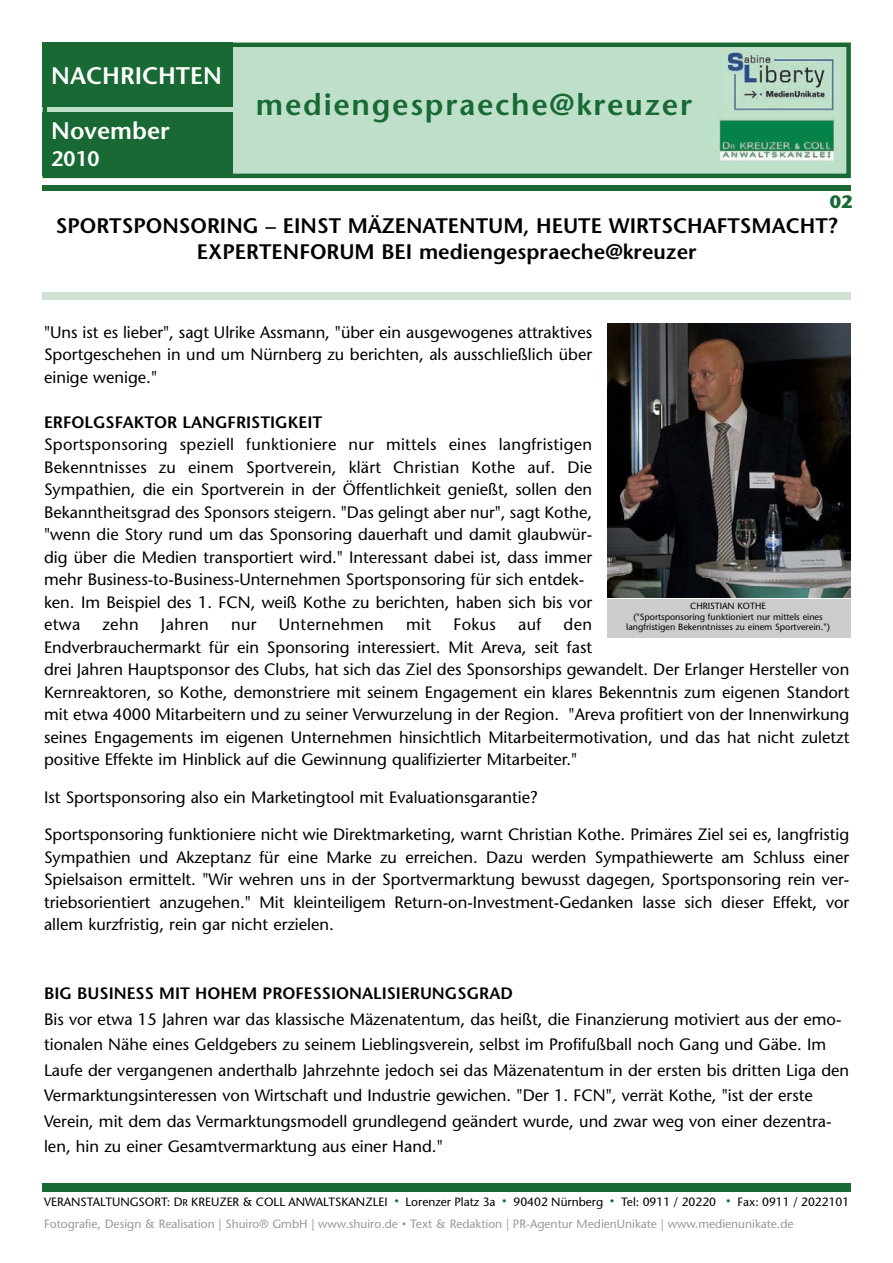
<style>
.page{position:relative;width:893px;height:1263px;background:#fff}
.page>*{position:absolute;margin:0;border:0;box-sizing:border-box;transform-origin:0 0}
.t1{font:600 30px "Stone Sans";letter-spacing:.055em;color:#186933}
.t2{font:600 24px "Stone Sans";color:#fff}
.t3{font:600 21px/25.5px "Stone Sans";color:#000;text-align:center}
.t4{font:600 21px "Stone Sans";color:#fff}
.t5{font:700 18px "Stone Sans";color:#186933}
.t6{font:16.5px/22.5px "Stone Sans";color:#000}
.t7{font:600 16.5px "Stone Sans";color:#000}
.t8{font:16.5px "Stone Sans";letter-spacing:.025em;color:#000}
.t9{font:12px/22.4px "Stone Sans";color:#999}
.t10{font:9px/10.5px "Stone Sans";color:#000;text-align:center}
.s1{color:#000}
.s2{font-size:9.75px;color:#000}
.s3{font-size:9px;color:#186933}
.s4{font-size:9px}
</style>
<div class="page">
<img style="left:48px;top:48px;width:797px;height:125px">
<div style="left:43px;top:43px;width:807px;height:135px;border:4px solid #186933"></div>
<div style="left:43px;top:43px;width:190px;height:64px;background:#186933"></div>
<div style="left:43px;top:185px;width:807px;height:5px;background:#186933"></div>
<div style="left:43px;top:292px;width:807px;height:8px;background:#d1e1d6"></div>
<div style="left:43px;top:1183px;width:807px;height:8px;background:#186933"></div>
<div style="left:43px;top:112px;width:190px;height:63px;background:#186933"></div>
<img style="left:607px;top:323px;width:243px;height:275px">
<div style="left:607px;top:600px;width:243px;height:38px;background:#ccc"></div>
<h2 class="t2" style="left:51px;top:66px;width:172px">NACHRICHTEN</h2>
<h2 class="t2" style="left:51px;top:122px;width:120px">November</h2>
<p class="t4" style="left:51px;top:150px;width:50px">2010</p>
<h1 class="t1" style="left:256px;top:93px;width:437px">mediengespraeche@kreuzer</h1>
<p class="t5" style="left:829px;top:195px;width:24px">02</p>
<p class="t3" style="left:56px;top:215px;width:783px">SPORTSPONSORING – EINST MÄZENATENTUM, HEUTE WIRTSCHAFTSMACHT?<br>EXPERTENFORUM BEI mediengespraeche@kreuzer</p>
<p class="t6" style="left:44px;top:322px;width:549px;text-align:justify">"Uns ist es lieber", sagt Ulrike Assmann, "über ein ausgewogenes attraktives Sportgeschehen in und um Nürnberg zu berichten, als ausschließlich über einige wenige."</p>
<p class="t7" style="left:44px;top:415px;width:280px">ERFOLGSFAKTOR LANGFRISTIGKEIT</p>
<p class="t6" style="left:44px;top:435px;width:549px">Sportsponsoring speziell funktioniere nur mittels eines langfristigen Bekenntnisses zu einem Sportverein, klärt Christian Kothe auf. Die Sympathien, die ein Sportverein in der Öffentlichkeit genießt, sollen den Bekanntheitsgrad des Sponsors steigern. "Das gelingt aber nur", sagt Kothe, "wenn die Story rund um das Sponsoring dauerhaft und damit glaubwür&shy;dig über die Medien transportiert wird." Interessant dabei ist, dass immer mehr Business-to-Business-Unternehmen Sportsponsoring für sich entdek&shy;ken. Im Beispiel des 1. FCN, weiß Kothe zu berichten, haben sich bis vor etwa</p>
<p class="t10" style="left:626px;top:602px;width:205px">CHRISTIAN KOTHE<br>("Sportsponsoring funktioniert nur mittels eines langfristigen Bekenntnisses zu einem Sportverein.")</p>
<p class="t6" style="left:44px;top:615px;width:806px;text-indent:519px">den<br>Endverbrauchermarkt für ein Sponsoring interessiert. Mit Areva, seit fast<br>drei Jahren Hauptsponsor des Clubs, hat sich das Ziel des Sponsorships gewandelt. Der Erlanger Hersteller von Kernreaktoren, so Kothe, demonstriere mit seinem Engagement ein klares Bekenntnis zum eigenen Standort mit etwa 4000 Mitarbeitern und zu seiner Verwurzelung in der Region. "Areva profitiert von der Innenwirkung seines Engagements im eigenen Unternehmen hinsichtlich Mitarbeitermotivation, und das hat nicht zuletzt positive Effekte im Hinblick auf die Gewinnung qualifizierter Mitarbeiter."</p>
<p class="t6" style="left:44px;top:787px;width:495px">Ist Sportsponsoring also ein Marketingtool mit Evaluationsgarantie?</p>
<p class="t6" style="left:44px;top:825px;width:806px;text-align:justify">Sportsponsoring funktioniere nicht wie Direktmarketing, warnt Christian Kothe. Primäres Ziel sei es, langfristig Sympathien und Akzeptanz für eine Marke zu erreichen. Dazu werden Sympathiewerte am Schluss einer Spielsaison ermittelt. "Wir wehren uns in der Sportvermarktung bewusst dagegen, Sportsponsoring rein ver&shy;triebsorientiert anzugehen." Mit kleinteiligem Return-on-Investment-Gedanken lasse sich dieser Effekt, vor allem kurzfristig, rein gar nicht erzielen.</p>
<p class="t6" style="left:102px;top:615px;width:38px">zehn</p>
<p class="t6" style="left:161px;top:615px;width:50px">Jahren</p>
<p class="t6" style="left:231px;top:615px;width:27px">nur</p>
<p class="t8" style="left:279px;top:618px;width:107px">Unternehmen</p>
<p class="t6" style="left:406px;top:615px;width:27px">mit</p>
<p class="t6" style="left:453px;top:615px;width:44px">Fokus</p>
<p class="t6" style="left:518px;top:615px;width:25px">auf</p>
<p class="t7" style="left:44px;top:987px;width:470px">BIG BUSINESS MIT HOHEM PROFESSIONALISIERUNGSGRAD</p>
<p class="t6" style="left:44px;top:1008px;width:806px;line-height:25.5px">Bis vor etwa 15 Jahren war das klassische Mäzenatentum, das heißt, die Finanzierung motiviert aus der emo&shy;tionalen Nähe eines Geldgebers zu seinem Lieblingsverein, selbst im Profifußball noch Gang und Gäbe. Im Laufe der vergangenen anderthalb Jahrzehnte jedoch sei das Mäzenatentum in der ersten bis dritten Liga den Vermarktungsinteressen von Wirtschaft und Industrie gewichen. "Der 1. FCN", verrät Kothe, "ist der erste Verein, mit dem das Vermarktungsmodell grundlegend geändert wurde, und zwar weg von einer dezentra&shy;len, hin zu einer Gesamtvermarktung aus einer Hand."</p>
<p class="t9" style="left:44px;top:1192px;width:806px"><span class="s1">VERANSTALTUNGSORT: D</span><span class="s2">R</span> <span class="s1">KREUZER &amp; COLL ANWALTSKANZLEI</span> <span class="s3">•</span> <span class="s1">Lorenzer Platz 3a</span> <span class="s3">•</span> <span class="s1">90402 Nürnberg</span> <span class="s3">•</span> <span class="s1">Tel: 0911 / 20220</span> <span class="s3">•</span> <span class="s1">Fax: 0911 / 2022101<br></span>Fotografie, Design &amp; Realisation | Shuiro® GmbH | www.shuiro.de <span class="s4">•</span> Text &amp; Redaktion | PR-Agentur MedienUnikate | www.medienunikate.de</p>
</div>
